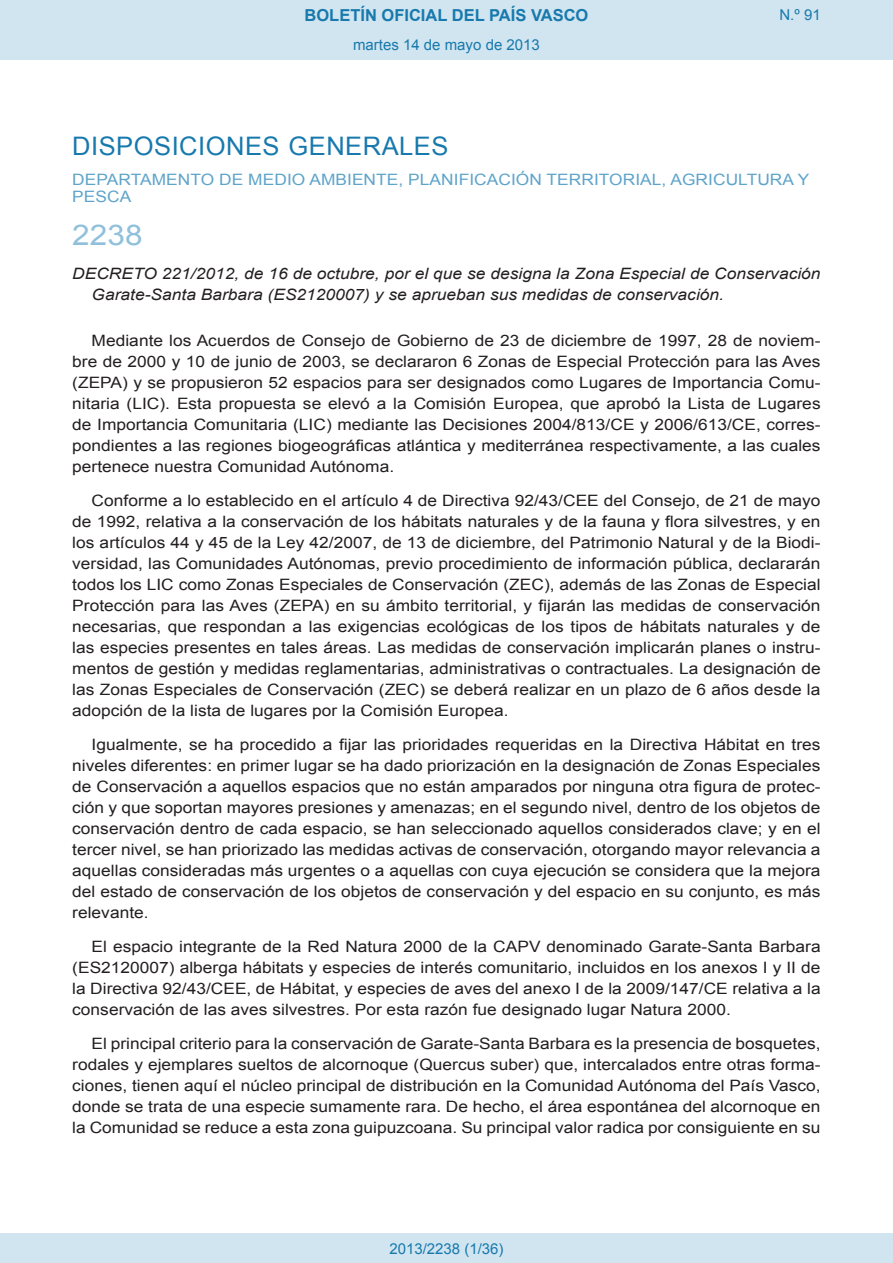
<style>
.page{position:relative;width:893px;height:1263px;background:#fff}
.page>*{position:absolute;margin:0;border:0;box-sizing:border-box;transform-origin:0 0}
.BOPVOrden{font:28.5px "Arial";color:#90c0db;scale:1.11 1}
.BOPVSeccion{font:25.5px "Arial";letter-spacing:.02em;color:#1879ad}
.t1{font:700 16.5px "Arial";color:#1879ad}
.BOPVDetalle{font:15.6px/21px "Arial";color:#231f20;text-align:justify;scale:1.11 1}
.BOPVTitulo{font:italic 15.6px/21px "Arial";color:#231f20;scale:1.11 1}
.BOPVOrganismo{font:15.6px/17.4px "Arial";letter-spacing:.005em;color:#5ea4ca;scale:1.11 1}
.Paginacion_Centro{font:15px "Arial";color:#1879ad}
</style>
<div class="page">
<div style="left:0;top:0;width:893px;height:60px;background:#d0e5f0"></div>
<div style="left:0;top:1233px;width:893px;height:30px;background:#d0e5f0"></div>
<p class="t1" style="left:305px;top:4px;width:285px">BOLETÍN OFICIAL DEL PAÍS VASCO</p>
<p class="Paginacion_Centro" style="left:353px;top:35px;width:188px">martes 14 de mayo de 2013</p>
<p class="Paginacion_Centro" style="left:779px;top:5px;width:43px">N.º 91</p>
<p class="BOPVSeccion" style="left:72px;top:129px;width:378px">DISPOSICIONES GENERALES</p>
<p class="BOPVOrganismo" style="left:72px;top:171px;width:665px">DEPARTAMENTO DE MEDIO AMBIENTE, PLANIFICACIÓN TERRITORIAL, AGRICULTURA Y<br>PESCA</p>
<p class="BOPVOrden" style="left:72px;top:216px;width:65px">2238</p>
<p class="BOPVTitulo" style="left:92px;top:263px;width:658px;text-indent:-19px">DECRETO 221/2012, de 16 de octubre, por el que se designa la Zona Especial de Conservación<br>Garate-Santa Barbara (ES2120007) y se aprueban sus medidas de conservación.</p>
<p class="BOPVDetalle" style="left:72px;top:331px;width:676px;text-indent:19px">Mediante los Acuerdos de Consejo de Gobierno de 23 de diciembre de 1997, 28 de noviem&shy;bre de 2000 y 10 de junio de 2003, se declararon 6 Zonas de Especial Protección para las Aves (ZEPA) y se propusieron 52 espacios para ser designados como Lugares de Importancia Comu&shy;nitaria (LIC). Esta propuesta se elevó a la Comisión Europea, que aprobó la Lista de Lugares de Importancia Comunitaria (LIC) mediante las Decisiones 2004/813/CE y 2006/613/CE, corres&shy;pondientes a las regiones biogeográficas atlántica y mediterránea respectivamente, a las cuales pertenece nuestra Comunidad Autónoma.</p>
<p class="BOPVDetalle" style="left:72px;top:490px;width:676px;text-indent:19px">Conforme a lo establecido en el artículo 4 de Directiva 92/43/CEE del Consejo, de 21 de mayo de 1992, relativa a la conservación de los hábitats naturales y de la fauna y flora silvestres, y en los artículos 44 y 45 de la Ley 42/2007, de 13 de diciembre, del Patrimonio Natural y de la Biodi&shy;versidad, las Comunidades Autónomas, previo procedimiento de información pública, declararán todos los LIC como Zonas Especiales de Conservación (ZEC), además de las Zonas de Especial Protección para las Aves (ZEPA) en su ámbito territorial, y fijarán las medidas de conservación necesarias, que respondan a las exigencias ecológicas de los tipos de hábitats naturales y de las especies presentes en tales áreas. Las medidas de conservación implicarán planes o instru&shy;mentos de gestión y medidas reglamentarias, administrativas o contractuales. La designación de las Zonas Especiales de Conservación (ZEC) se deberá realizar en un plazo de 6 años desde la adopción de la lista de lugares por la Comisión Europea.</p>
<p class="BOPVDetalle" style="left:72px;top:734px;width:676px;text-indent:19px">Igualmente, se ha procedido a fijar las prioridades requeridas en la Directiva Hábitat en tres niveles diferentes: en primer lugar se ha dado priorización en la designación de Zonas Especiales de Conservación a aquellos espacios que no están amparados por ninguna otra figura de protec&shy;ción y que soportan mayores presiones y amenazas; en el segundo nivel, dentro de los objetos de conservación dentro de cada espacio, se han seleccionado aquellos considerados clave; y en el tercer nivel, se han priorizado las medidas activas de conservación, otorgando mayor relevancia a aquellas consideradas más urgentes o a aquellas con cuya ejecución se considera que la mejora del estado de conservación de los objetos de conservación y del espacio en su conjunto, es más relevante.</p>
<p class="BOPVDetalle" style="left:72px;top:936px;width:676px;text-indent:19px">El espacio integrante de la Red Natura 2000 de la CAPV denominado Garate-Santa Barbara (ES2120007) alberga hábitats y especies de interés comunitario, incluidos en los anexos I y II de la Directiva 92/43/CEE, de Hábitat, y especies de aves del anexo I de la 2009/147/CE relativa a la conservación de las aves silvestres. Por esta razón fue designado lugar Natura 2000.</p>
<p class="BOPVDetalle" style="left:72px;top:1033px;width:676px;text-indent:19px">El principal criterio para la conservación de Garate-Santa Barbara es la presencia de bosquetes, rodales y ejemplares sueltos de alcornoque (Quercus suber) que, intercalados entre otras forma&shy;ciones, tienen aquí el núcleo principal de distribución en la Comunidad Autónoma del País Vasco, donde se trata de una especie sumamente rara. De hecho, el área espontánea del alcornoque en la Comunidad se reduce a esta zona guipuzcoana. Su principal valor radica por consiguiente en su</p>
<p class="Paginacion_Centro" style="left:389px;top:1238px;width:116px">2013/2238 (1/36)</p>
</div>
